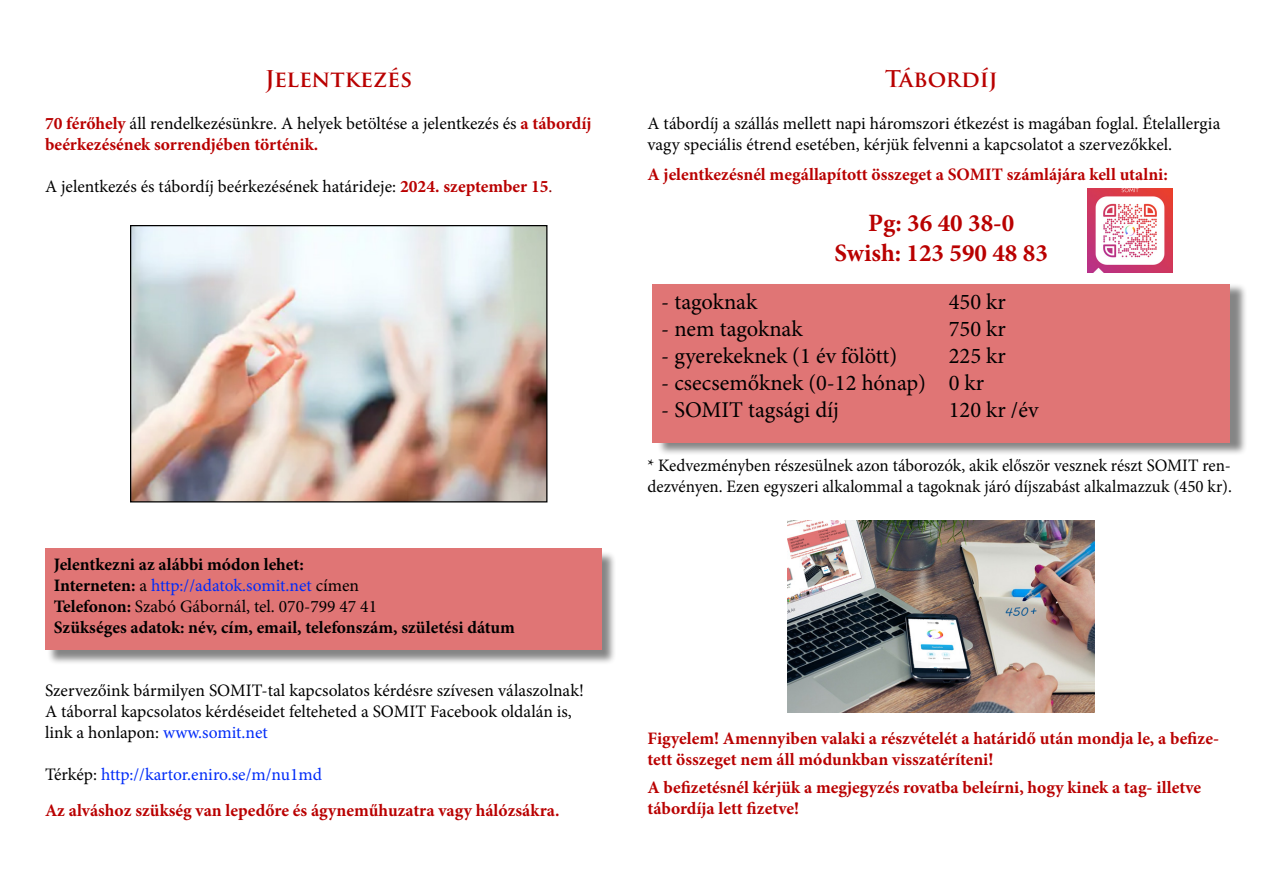
<style>
.page{position:relative;width:1280px;height:870px;background:#fff}
.page>*{position:absolute;margin:0;border:0;box-sizing:border-box;transform-origin:0 0}
.t1{font:700 25px "Minion Pro";color:#b90000}
.t2{font:22.5px "Minion Pro";color:#000}
.t3{font:700 22.5px "Trajan Pro";color:#b90000}
.t4{font:17.5px/21px "Minion Pro";color:#000}
.t5{font:700 17.5px/21px "Minion Pro";color:#b90000}
.t6{font:700 17.5px "Minion Pro";color:#000}
.t7{font:17.5px "Minion Pro";letter-spacing:-.005em;color:#002bf8}
.s1{font-weight:700;color:#b90000}
.s2{color:#8a0000}
.s3{font-weight:700;color:#000}
.s4{color:#000}
.s5{font-weight:700}
.s6{color:#002bf8}
</style>
<div class="page">
<div style="left:657px;top:283px;width:591px;height:172px;background:#000;opacity:.48"></div>
<div style="left:652px;top:284px;width:578px;height:159px;background:#e07575"></div>
<div style="left:47px;top:551px;width:570px;height:115px;background:#000;opacity:.48"></div>
<div style="left:45px;top:549px;width:556px;height:101px;background:#e07575"></div>
<img style="left:1088px;top:189px;width:84px;height:84px">
<img style="left:132px;top:227px;width:414px;height:273px">
<div style="left:130px;top:225px;width:418px;height:277px;border:1px solid #000"></div>
<img style="left:788px;top:520px;width:307px;height:192px">
<p class="t3" style="left:265px;top:65px;width:149px">Jelentkezés</p>
<p class="t4" style="left:45px;top:113px;width:548px"><span class="s1">70 férőhely</span> áll rendelkezésünkre. A helyek betöltése a jelentkezés és <span class="s1">a tábordíj</span></p>
<p class="t5" style="left:45px;top:134px;width:275px">beérkezésének sorrendjében történik.</p>
<p class="t4" style="left:45px;top:176px;width:509px">A jelentkezés és tábordíj beérkezésének határideje: <span class="s1">2024. szeptember 15</span><span class="s2">.</span></p>
<p class="t6" style="left:54px;top:552px;width:252px">Jelentkezni az alábbi módon lehet:</p>
<p class="t7" style="left:54px;top:574px;width:307px"><span class="s3">Interneten:</span> <span class="s4">a</span> http://adatok.somit.net <span class="s4">címen</span></p>
<p class="t4" style="left:54px;top:596px;width:325px"><span class="s5">Telefonon:</span> Szabó Gábornál, tel. 070-799 47 41</p>
<p class="t6" style="left:54px;top:615px;width:463px">Szükséges adatok: név, cím, email, telefonszám, születési dátum</p>
<p class="t4" style="left:45px;top:680px;width:540px">Szervezőink bármilyen SOMIT-tal kapcsolatos kérdésre szívesen válaszolnak!</p>
<p class="t4" style="left:45px;top:701px;width:528px">A táborral kapcsolatos kérdéseidet felteheted a SOMIT Facebook oldalán is,</p>
<p class="t4" style="left:45px;top:722px;width:224px">link a honlapon: <span class="s6">www.somit.net</span></p>
<p class="t7" style="left:45px;top:763px;width:279px"><span class="s4">Térkép:</span> http://kartor.eniro.se/m/nu1md</p>
<p class="t5" style="left:45px;top:800px;width:516px">Az alváshoz szükség van lepedőre és ágyneműhuzatra vagy hálózsákra.</p>
<p class="t3" style="left:885px;top:65px;width:114px">Tábordíj</p>
<p class="t4" style="left:648px;top:113px;width:574px">A tábordíj a szállás mellett napi háromszori étkezést is magában foglal. Ételallergia vagy speciális étrend esetében, kérjük felvenni a kapcsolatot a szervezőkkel.</p>
<p class="t5" style="left:648px;top:164px;width:522px">A jelentkezésnél megállapított összeget a SOMIT számlájára kell utalni:</p>
<p class="t1" style="left:868px;top:205px;width:147px">Pg: 36 40 38-0</p>
<p class="t1" style="left:835px;top:235px;width:215px">Swish: 123 590 48 83</p>
<p class="t2" style="left:661px;top:287px;width:98px">- tagoknak</p>
<p class="t2" style="left:661px;top:314px;width:143px">- nem tagoknak</p>
<p class="t2" style="left:661px;top:341px;width:237px">- gyerekeknek (1 év fölött)</p>
<p class="t2" style="left:661px;top:368px;width:266px">- csecsemőknek (0-12 hónap)</p>
<p class="t2" style="left:661px;top:395px;width:179px">- SOMIT tagsági díj</p>
<p class="t2" style="left:949px;top:287px;width:59px">450 kr</p>
<p class="t2" style="left:949px;top:314px;width:59px">750 kr</p>
<p class="t2" style="left:949px;top:341px;width:59px">225 kr</p>
<p class="t2" style="left:949px;top:368px;width:37px">0 kr</p>
<p class="t2" style="left:949px;top:395px;width:91px">120 kr /év</p>
<p class="t4" style="left:648px;top:455px;width:586px">* Kedvezményben részesülnek azon táborozók, akik először vesznek részt SOMIT ren&shy;dezvényen. Ezen egyszeri alkalommal a tagoknak járó díjszabást alkalmazzuk (450 kr).</p>
<p class="t5" style="left:648px;top:728px;width:573px">Figyelem! Amennyiben valaki a részvételét a határidő után mondja le, a befize&shy;tett összeget nem áll módunkban visszatéríteni!</p>
<p class="t5" style="left:648px;top:777px;width:555px">A befizetésnél kérjük a megjegyzés rovatba beleírni, hogy kinek a tag- illetve tábordíja lett fizetve!</p>
</div>
